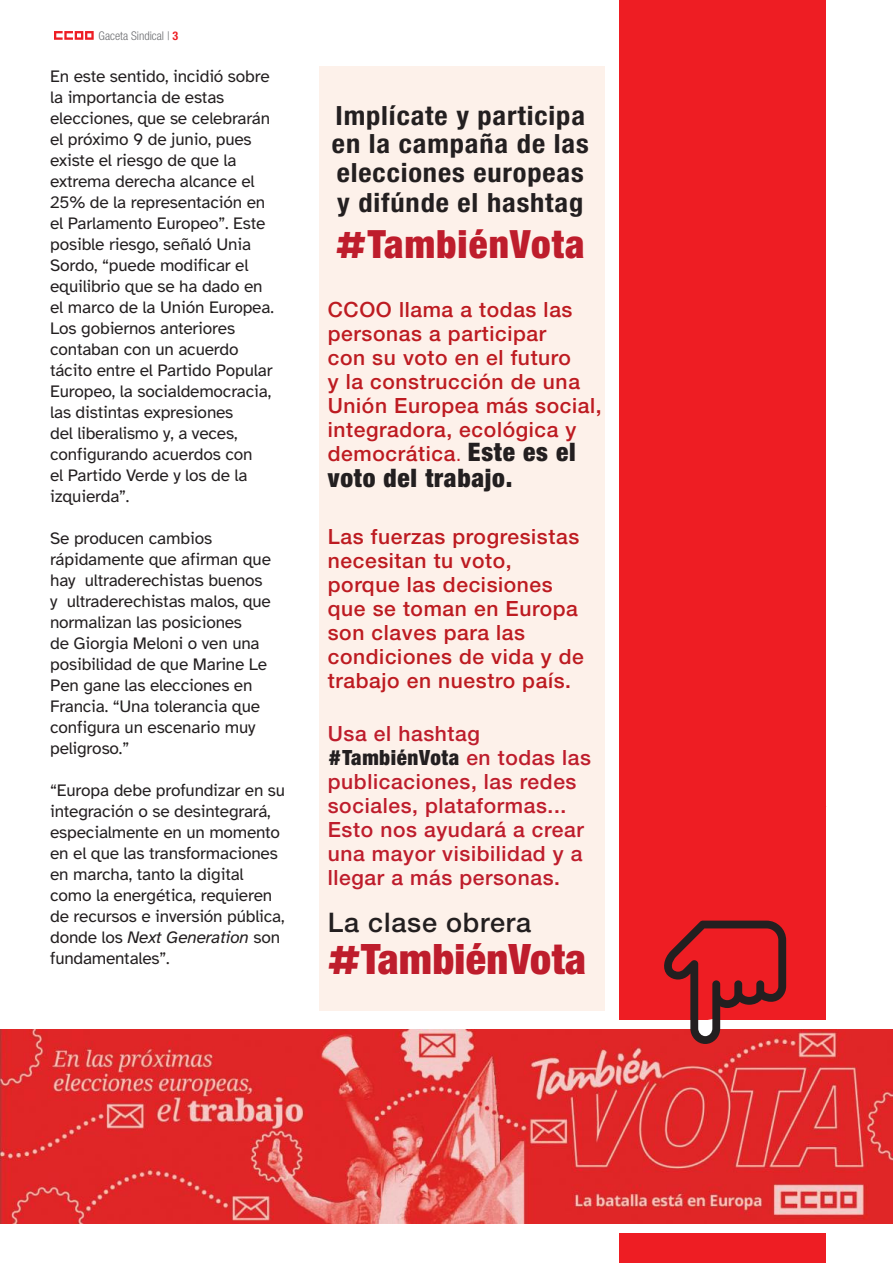
<style>
.page{position:relative;width:893px;height:1263px;background:#fff}
.page>*{position:absolute;margin:0;border:0;box-sizing:border-box;transform-origin:0 0}
.t1{font:900 condensed 42px "Helvetica Neue LT Std";letter-spacing:.01em;color:#be1d2c}
.t2{font:900 condensed 39px "Helvetica Neue LT Std";letter-spacing:.03em;color:#be1d2c}
.t3{font:500 27px "Helvetica Neue LT Std";letter-spacing:.03em;color:#231f20}
.t4{font:700 condensed 26.55px/28.5px "Helvetica Neue LT Std";letter-spacing:.03em;color:#231f20;scale:1.08 1}
.t5{font:900 condensed 25.5px "Helvetica Neue LT Std";letter-spacing:.03em;color:#231f20}
.t6{font:500 21px/24px "Helvetica Neue LT Std";letter-spacing:.03em;color:#bd1b21}
.t7{font:500 21px/24px "Helvetica Neue LT Std";letter-spacing:.03em;color:#be1d2c}
.t8{font:17.25px/21px "Atkinson Hyperlegible";letter-spacing:-.01em;color:#231f20}
.t9{font:300 condensed 12px "Helvetica Neue LT Std";color:#6c6d70}
.s1{font-weight:700;color:#ee1d23}
.s2{font-style:italic}
.s3{font-family:"Atkinson Hyperlegible";font-weight:700;font-stretch:normal}
.s4{font-weight:400;font-stretch:condensed}
.s5{font-weight:900;font-stretch:condensed;font-size:25.5px;color:#231f20}
.s6{font-weight:900;color:#231f20}
.s7{font-weight:900;font-stretch:condensed;color:#231f20}
</style>
<div class="page">
<svg style="left:54px;top:31px;width:40px;height:9px"></svg>
<div style="left:319px;top:67px;width:286px;height:944px;background:#fdf1ea"></div>
<div style="left:619px;top:0;width:207px;height:1263px;background:#ee1d23"></div>
<div style="left:601px;top:1020px;width:227px;height:213px;background:#fff"></div>
<img style="left:0;top:1029px;width:893px;height:194px">
<svg style="left:664px;top:920px;width:122px;height:124px"></svg>
<p class="t9" style="left:99px;top:28px;width:81px">Gaceta Sindical | <span class="s1">3</span></p>
<p class="t8" style="left:50px;top:66px;width:225px">En este sentido, incidió sobre la importancia de estas elecciones, que se celebrarán el próximo 9 de junio, pues existe el riesgo de que la extrema derecha alcance el<br>25% de la representación en el Parlamento Europeo”. Este posible riesgo, señaló Unia<br>Sordo, “puede modificar el equilibrio que se ha dado en el marco de la Unión Europea.<br>Los gobiernos anteriores contaban con un acuerdo tácito entre el Partido Popular<br>Europeo, la socialdemocracia, las distintas expresiones<br>del liberalismo y, a veces, configurando acuerdos con<br>el Partido Verde y los de la izquierda”.</p>
<p class="t8" style="left:50px;top:528px;width:222px">Se producen cambios rápidamente que afirman que hay ultraderechistas buenos y ultraderechistas malos, que normalizan las posiciones<br>de Giorgia Meloni o ven una posibilidad de que Marine Le<br>Pen gane las elecciones en<br>Francia. “Una tolerancia que configura un escenario muy peligroso.”</p>
<p class="t8" style="left:50px;top:780px;width:236px">“Europa debe profundizar en su integración o se desintegrará, especialmente en un momento en el que las transformaciones en marcha, tanto la digital como la energética, requieren de recursos e inversión pública, donde los <span class="s2">Next Generation</span> son fundamentales”.</p>
<p class="t4" style="left:332px;top:101px;width:239px">Implícate y participa en la campaña de las elecciones europeas</p>
<p class="t4" style="left:337px;top:188px;width:229px">y difúnde el hashtag</p>
<p class="t2" style="left:336px;top:221px;width:250px"><span class="s3">#</span>TambiénVota</p>
<p class="t6" style="left:328px;top:297px;width:275px">CCOO llama a todas las personas a participar<br>con su voto en el futuro<br>y la construcción de una<br>Unión Europea más social, integradora, ecológica y democrática<span class="s4">.</span> <span class="s5">Este es el</span></p>
<p class="t5" style="left:328px;top:462px;width:186px">voto del trabajo.</p>
<p class="t6" style="left:328px;top:525px;width:258px">Las fuerzas progresistas necesitan tu voto, porque las decisiones que se toman en Europa son claves para las condiciones de vida y de trabajo en nuestro país.</p>
<p class="t7" style="left:328px;top:721px;width:265px">Usa el hashtag <span class="s6">#</span><span class="s7">TambiénVota</span> en todas las publicaciones, las redes sociales, plataformas...<br>Esto nos ayudará a crear una mayor visibilidad y a llegar a más personas.</p>
<p class="t3" style="left:328px;top:906px;width:205px">La clase obrera</p>
<p class="t1" style="left:328px;top:933px;width:260px"><span class="s3">#</span>TambiénVota</p>
</div>
